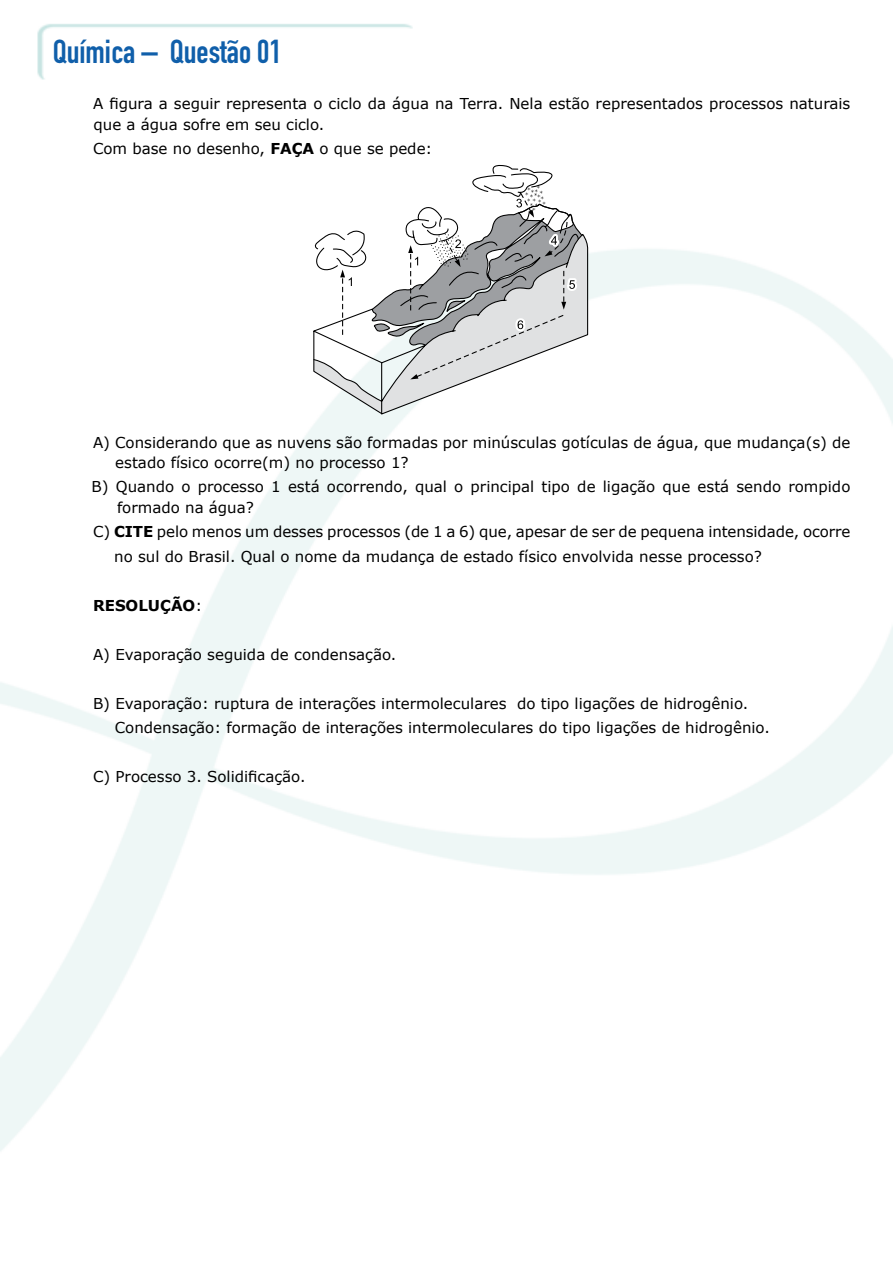
<style>
.page{position:relative;width:893px;height:1263px;background:#fff}
.page>*{position:absolute;margin:0;border:0;box-sizing:border-box;transform-origin:0 0}
.t1{font:32.7px "DIN Engschrift Std";color:#105faa}
.t2{font:15px/20.2px "Verdana";color:#000}
.t3{font:700 15px "Verdana";color:#000}
.s1{font-weight:700}
.s2{font-weight:400}
</style>
<div class="page">
<svg style="left:472px;top:165px;width:81px;height:21px"></svg>
<svg style="left:313px;top:186px;width:275px;height:228px"></svg>
<h1 class="t1" style="left:53px;top:33px;width:230px">Química – Questão 01</h1>
<p class="t2" style="left:93px;top:94px;width:759px">A figura a seguir representa o ciclo da água na Terra. Nela estão representados processos naturais que a água sofre em seu ciclo.</p>
<p class="t2" style="left:93px;top:138px;width:341px">Com base no desenho, <span class="s1">FAÇA</span> o que se pede:</p>
<p class="t2" style="left:115px;top:432px;width:737px;text-indent:-22px">A) Considerando que as nuvens são formadas por minúsculas gotículas de água, que mudança(s) de estado físico ocorre(m) no processo 1?</p>
<p class="t2" style="left:117px;top:477px;width:735px;text-indent:-26px">B) Quando o processo 1 está ocorrendo, qual o principal tipo de ligação que está sendo rompido formado na água?</p>
<p class="t2" style="left:114px;top:519px;width:738px;line-height:24.5px;text-indent:-21px">C) <span class="s1">CITE</span> pelo menos um desses processos (de 1 a 6) que, apesar de ser de pequena intensidade, ocorre no sul do Brasil. Qual o nome da mudança de estado físico envolvida nesse processo?</p>
<p class="t3" style="left:93px;top:595px;width:111px">RESOLUÇÃO<span class="s2">:</span></p>
<p class="t2" style="left:93px;top:644px;width:305px">A) Evaporação seguida de condensação.</p>
<p class="t2" style="left:115px;top:691px;width:657px;line-height:24.5px;text-indent:-22px">B) Evaporação: ruptura de interações intermoleculares do tipo ligações de hidrogênio.<br>Condensação: formação de interações intermoleculares do tipo ligações de hidrogênio.</p>
<p class="t2" style="left:93px;top:767px;width:214px">C) Processo 3. Solidificação.</p>
</div>
